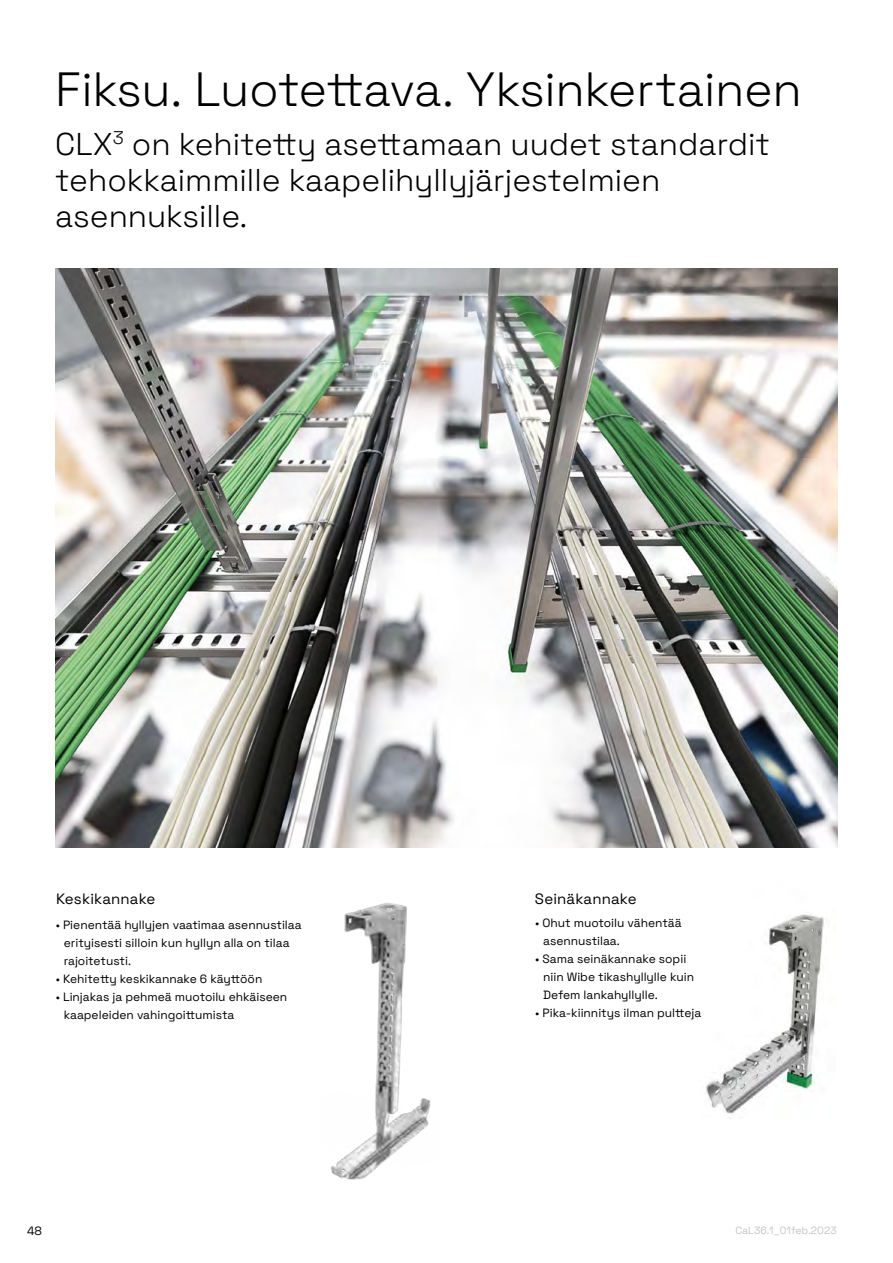
<style>
.page{position:relative;width:893px;height:1263px;background:#fff}
.page>*{position:absolute;margin:0;border:0;box-sizing:border-box;transform-origin:0 0}
.t1{font:300 48px "Space Grotesk";letter-spacing:-.01em;color:#000}
.t2{font:300 31.5px/36px "Space Grotesk";color:#000}
.t3{font:300 15px "Space Grotesk";letter-spacing:.01em;color:#000}
.t4{font:300 12px/18px "Space Grotesk";color:#000}
.t5{font:300 10.5px "Space Grotesk";color:#c6c6c6}
</style>
<div class="page">
<img style="left:55px;top:268px;width:783px;height:580px">
<img style="left:705px;top:914px;width:122px;height:200px">
<img style="left:331px;top:902px;width:100px;height:278px">
<h1 class="t1" style="left:55px;top:54px;width:748px">Fiksu. Luotettava. Yksinkertainen</h1>
<h2 class="t2" style="left:55px;top:124px;width:716px">CLX<sup>3</sup> on kehitetty asettamaan uudet standardit tehokkaimmille kaapelihyllyjärjestelmien asennuksille.</h2>
<p class="t3" style="left:56px;top:888px;width:101px">Keskikannake</p>
<p class="t4" style="left:64px;top:915px;width:239px;text-indent:-8px">• Pienentää hyllyjen vaatimaa asennustilaa erityisesti silloin kun hyllyn alla on tilaa rajoitetusti.</p>
<p class="t4" style="left:56px;top:969px;width:208px">• Kehitetty keskikannake 6 käyttöön</p>
<p class="t4" style="left:64px;top:987px;width:225px;text-indent:-8px">• Linjakas ja pehmeä muotoilu ehkäiseen kaapeleiden vahingoittumista</p>
<p class="t3" style="left:535px;top:888px;width:103px">Seinäkannake</p>
<p class="t4" style="left:543px;top:913px;width:140px;text-indent:-8px">• Ohut muotoilu vähentää asennustilaa.</p>
<p class="t4" style="left:543px;top:949px;width:152px;text-indent:-8px">• Sama seinäkannake sopii niin Wibe tikashyllylle kuin<br>Defem lankahyllylle.</p>
<p class="t4" style="left:535px;top:1003px;width:168px">• Pika-kiinnitys ilman pultteja</p>
<p class="t4" style="left:27px;top:1221px;width:16px">48</p>
<p class="t5" style="left:735px;top:1222px;width:103px">CaL36.1_01feb.2023</p>
</div>
